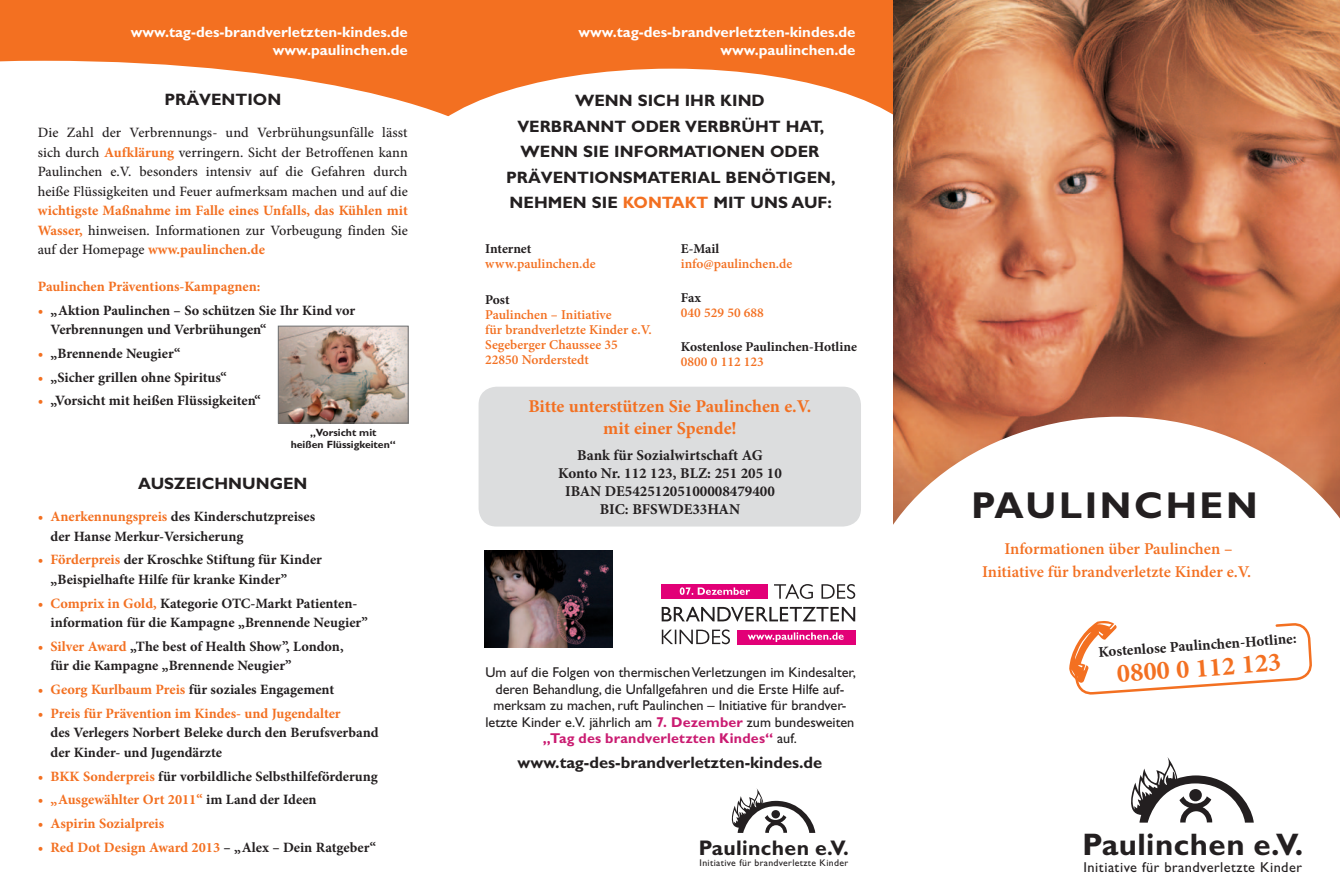
<style>
.page{position:relative;width:1340px;height:893px;background:#fff}
.page>*{position:absolute;margin:0;border:0;box-sizing:border-box;transform-origin:0 0}
.t1{font:700 37.5px "Gill Alt One";color:#231f20}
.t2{font:700 31.2px "Gill Sans MT Pro";letter-spacing:.015em;color:#231f20}
.t3{font:700 26.4px "Minion Pro";color:#f37021}
.t4{font:700 21.15px "Gill Sans MT Pro";letter-spacing:.015em;color:#231f20}
.t5{font:700 18px/21.6px "Minion Pro";letter-spacing:-.005em;color:#f37021;text-align:center}
.t6{font:700 16.5px/25.5px "Gill Alt One";color:#231f20;text-align:center}
.t7{font:600 16.5px/22.5px "Minion Pro";color:#f37021;text-align:center}
.t8{font:700 15px/18px "Minion Pro";color:#231f20;text-align:center}
.t9{font:700 15px/18px "Gill Alt One";color:#fff;text-align:right}
.t10{font:500 14.4px "Gill Sans MT Pro";letter-spacing:.035em;color:#231f20}
.t11{font:700 14.25px/19.5px "Minion Pro";color:#231f20}
.t12{font:700 14.25px/19.5px "Minion Pro";color:#f37021;text-align:justify}
.t13{font:14.25px/16.5px "Gill Alt One";color:#231f20;text-align:center}
.t14{font:500 14.25px/19.5px "Minion Pro";color:#231f20;text-align:justify}
.t15{font:600 13.5px/15px "Minion Pro";color:#f37021}
.t16{font:700 13.5px "Minion Pro";color:#231f20}
.t17{font:700 10.5px/12.6px "Gill Alt One";color:#231f20;text-align:center}
.t18{font:500 9.75px "Gill Sans MT Pro";letter-spacing:.035em;color:#231f20}
.s1{font-weight:700;color:#f37021}
.s2{font-weight:500;color:#231f20}
.s3{color:#f37021}
.s4{color:#231f20}
.s5{font-weight:700;color:#ca1b71}
</style>
<div class="page">
<div style="left:0;top:0;width:910px;height:149px;background:#f37021"></div>
<div style="left:412px;top:69px;width:519px;height:193px;background:#fff;border-radius:50%"></div>
<svg style="left:0;top:61px;width:529px;height:88px;fill:#fff"></svg>
<div style="left:478px;top:387px;width:383px;height:140px;background:#dcddde;border-radius:18px"></div>
<img style="left:893px;top:0;width:446px;height:417px">
<svg style="left:859px;top:417px;width:480px;height:253px"></svg>
<svg style="left:1069px;top:556px;width:242px;height:139px"></svg>
<svg style="left:1131px;top:757px;width:122px;height:66px"></svg>
<div style="left:1189px;top:789px;width:12px;height:12px;background:#231f20;border-radius:50%"></div>
<svg style="left:661px;top:629px;width:69px;height:15px"></svg>
<svg style="left:661px;top:607px;width:194px;height:14px"></svg>
<svg style="left:774px;top:584px;width:81px;height:15px"></svg>
<div style="left:661px;top:584px;width:106px;height:14px;background:#e20077"></div>
<div style="left:737px;top:630px;width:118px;height:14px;background:#e20077"></div>
<svg style="left:747px;top:632px;width:96px;height:10px"></svg>
<svg style="left:679px;top:587px;width:71px;height:8px"></svg>
<img style="left:485px;top:550px;width:127px;height:98px">
<img style="left:280px;top:328px;width:126px;height:93px">
<div style="left:278px;top:326px;width:130px;height:97px;border:1px solid #6d6f71"></div>
<svg style="left:731px;top:788px;width:84px;height:45px"></svg>
<div style="left:771px;top:810px;width:9px;height:8px;background:#231f20;border-radius:50%"></div>
<p class="t9" style="left:131px;top:22px;width:278px">www.tag-des-brandverletzten-kindes.de www.paulinchen.de</p>
<p class="t6" style="left:164px;top:87px;width:118px">PRÄVENTION</p>
<p class="t14" style="left:38px;top:123px;width:371px">Die Zahl der Verbrennungs- und Verbrühungsunfälle lässt sich durch <span class="s1">Aufklärung</span> verringern. Sicht der Betroffenen kann Paulinchen e.V. besonders intensiv auf die Gefahren durch heiße Flüssigkeiten und Feuer aufmerksam machen und auf die</p>
<p class="t12" style="left:38px;top:201px;width:371px">wichtigste Maßnahme im Falle eines Unfalls, das Kühlen mit Wasser, <span class="s2">hinweisen. Informationen zur Vorbeugung finden Sie auf der Homepage</span> www.paulinchen.de</p>
<p class="t12" style="left:38px;top:276px;width:224px">Paulinchen Präventions-Kampagnen:</p>
<p class="t11" style="left:51px;top:300px;width:306px;text-indent:-13px"><span class="s3">•</span> „Aktion Paulinchen – So schützen Sie Ihr Kind vor<br>Verbrennungen und Verbrühungen“</p>
<p class="t11" style="left:38px;top:343px;width:144px"><span class="s3">•</span> „Brennende Neugier“</p>
<p class="t11" style="left:38px;top:367px;width:190px"><span class="s3">•</span> „Sicher grillen ohne Spiritus“</p>
<p class="t11" style="left:38px;top:391px;width:224px"><span class="s3">•</span> „Vorsicht mit heißen Flüssigkeiten“</p>
<p class="t17" style="left:291px;top:426px;width:106px">„Vorsicht mit<br>heißen Flüssigkeiten“</p>
<p class="t6" style="left:138px;top:470px;width:171px">AUSZEICHNUNGEN</p>
<p class="t11" style="left:51px;top:507px;width:266px;text-indent:-13px"><span class="s3">• Anerkennungspreis</span> des Kinderschutzpreises der Hanse Merkur-Versicherung</p>
<p class="t11" style="left:51px;top:550px;width:273px;text-indent:-13px"><span class="s3">• Förderpreis</span> der Kroschke Stiftung für Kinder „Beispielhafte Hilfe für kranke Kinder”</p>
<p class="t11" style="left:51px;top:593px;width:319px;text-indent:-13px"><span class="s3">• Comprix in Gold,</span> Kategorie OTC-Markt Patienten&shy;information für die Kampagne „Brennende Neugier”</p>
<p class="t11" style="left:51px;top:636px;width:294px;text-indent:-13px"><span class="s3">• Silver Award</span> „The best of Health Show”, London, für die Kampagne „Brennende Neugier”</p>
<p class="t11" style="left:38px;top:680px;width:298px"><span class="s3">• Georg Kurlbaum Preis</span> für soziales Engagement</p>
<p class="t12" style="left:38px;top:703px;width:304px">• Preis für Prävention im Kindes- und Jugendalter</p>
<p class="t11" style="left:51px;top:723px;width:329px">des Verlegers Norbert Beleke durch den Berufsverband der Kinder- und Jugendärzte</p>
<p class="t11" style="left:38px;top:766px;width:341px"><span class="s3">• BKK Sonderpreis</span> für vorbildliche Selbsthilfeförderung</p>
<p class="t12" style="left:38px;top:790px;width:280px">• „Ausgewählter Ort 2011“ <span class="s4">im Land der Ideen</span></p>
<p class="t12" style="left:38px;top:814px;width:128px">• Aspirin Sozialpreis</p>
<p class="t12" style="left:38px;top:837px;width:340px">• Red Dot Design Award 2013 <span class="s4">– „Alex – Dein Ratgeber“</span></p>
<p class="t9" style="left:578px;top:22px;width:278px">www.tag-des-brandverletzten-kindes.de www.paulinchen.de</p>
<p class="t6" style="left:506px;top:88px;width:331px">WENN SICH IHR KIND<br>VERBRANNT ODER VERBRÜHT HAT,<br>WENN SIE INFORMATIONEN ODER<br>PRÄVENTIONSMATERIAL BENÖTIGEN,<br>NEHMEN SIE <span class="s3">KONTAKT</span> MIT UNS AUF:</p>
<p class="t16" style="left:485px;top:239px;width:48px">Internet</p>
<p class="t15" style="left:485px;top:256px;width:112px">www.paulinchen.de</p>
<p class="t16" style="left:485px;top:290px;width:26px">Post</p>
<p class="t15" style="left:485px;top:307px;width:168px">Paulinchen – Initiative<br>für brandverletzte Kinder e.V.<br>Segeberger Chaussee 35<br>22850 Norderstedt</p>
<p class="t16" style="left:681px;top:239px;width:40px">E-Mail</p>
<p class="t15" style="left:681px;top:256px;width:113px">info@paulinchen.de</p>
<p class="t16" style="left:681px;top:288px;width:22px">Fax</p>
<p class="t15" style="left:681px;top:305px;width:85px">040 529 50 688</p>
<p class="t16" style="left:681px;top:337px;width:177px">Kostenlose Paulinchen-Hotline</p>
<p class="t15" style="left:681px;top:354px;width:85px">0800 0 112 123</p>
<p class="t5" style="left:528px;top:395px;width:284px">Bitte unterstützen Sie Paulinchen e.V. mit einer Spende!</p>
<p class="t8" style="left:558px;top:446px;width:225px">Bank für Sozialwirtschaft AG<br>Konto Nr. 112 123, BLZ: 251 205 10<br>IBAN DE54251205100008479400<br>BIC: BFSWDE33HAN</p>
<p class="t13" style="left:485px;top:664px;width:372px">Um auf die Folgen von thermischen Verletzungen im Kindesalter, deren Behandlung, die Unfallgefahren und die Erste Hilfe auf&shy;merksam zu machen, ruft Paulinchen – Initiative für brandver&shy;letzte Kinder e.V. jährlich am <span class="s5">7. Dezember</span> zum bundesweiten <span class="s5">„Tag des brandverletzten Kindes“</span> auf.</p>
<p class="t6" style="left:517px;top:749px;width:306px">www.tag-des-brandverletzten-kindes.de</p>
<h3 class="t4" style="left:698px;top:834px;width:152px">Paulinchen e.V.</h3>
<p class="t18" style="left:699px;top:857px;width:150px">Initiative für brandverletzte Kinder</p>
<h1 class="t1" style="left:971px;top:483px;width:54px">Paulinchen</h1>
<p class="t7" style="left:982px;top:538px;width:271px">Informationen über Paulinchen –<br>Initiative für brandverletzte Kinder e.V.</p>
<p class="t8" style="left:1097px;top:643px;width:200px;rotate:-4deg">Kostenlose Paulinchen-Hotline:</p>
<h3 class="t3" style="left:1115px;top:655px;width:166px;rotate:-4deg">0800 0 112 123</h3>
<h2 class="t2" style="left:1082px;top:825px;width:222px">Paulinchen e.V.</h2>
<p class="t10" style="left:1083px;top:859px;width:220px">Initiative für brandverletzte Kinder</p>
</div>
